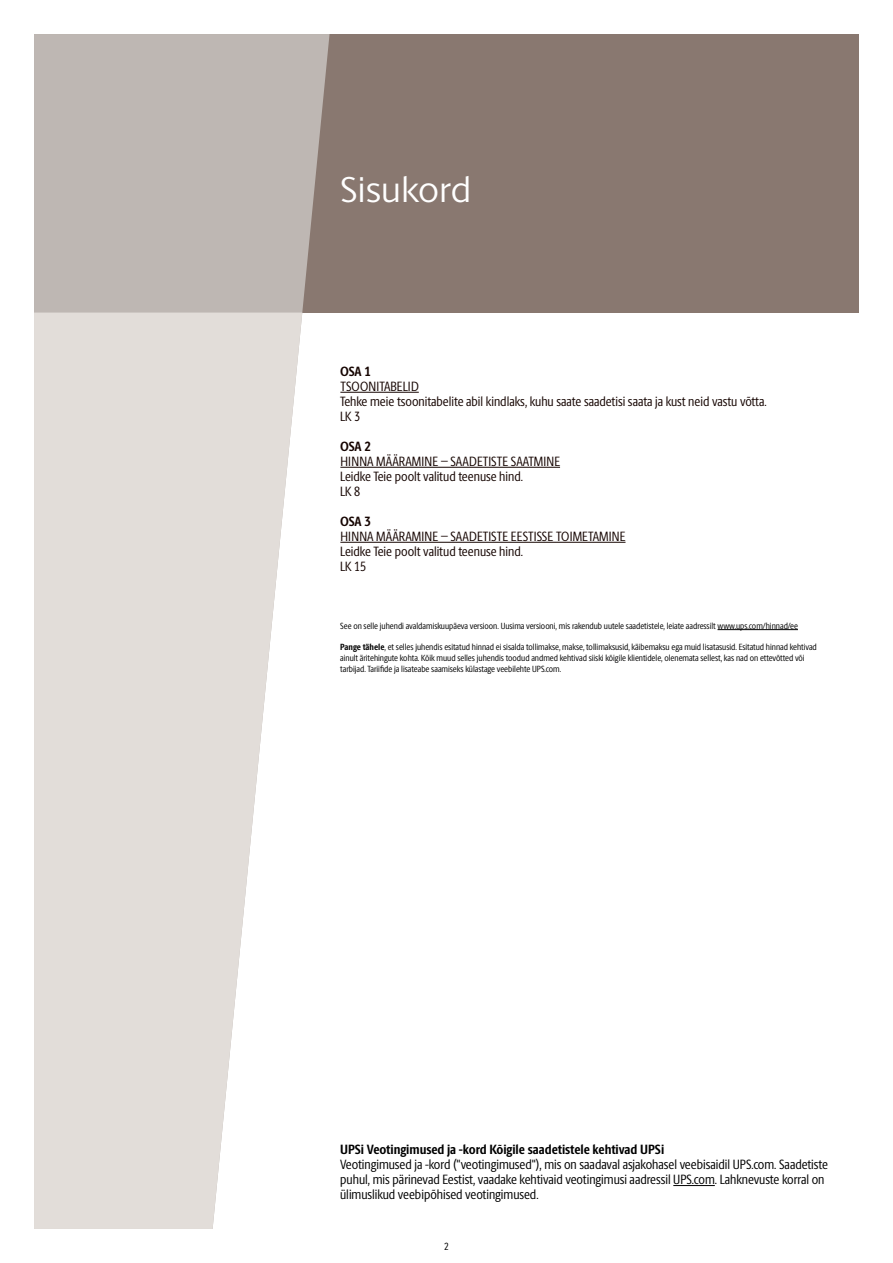
<style>
.page{position:relative;width:893px;height:1263px;background:#fff}
.page>*{position:absolute;margin:0;border:0;box-sizing:border-box;transform-origin:0 0}
.t1{font:36px "UPS Berlingske Sans";letter-spacing:-.01em;color:#fff}
.t2{font:13.5px/15px "UPS Berlingske Sans Cn";color:#150400}
.t3{font:13.5px/15px "UPS Berlingske Sans Cn";color:#000}
.t4{font:700 13.5px "UPS Berlingske Sans Cn";color:#000}
.t5{font:700 13.5px "UPS Berlingske Sans Cn";letter-spacing:-.015em;color:#150400}
.t6{font:10.5px "UPS Berlingske Sans Cn";color:#000}
.t7{font:9px/10.8px "UPS Berlingske Sans Cn";color:#000}
.s1{font-weight:700}
</style>
<div class="page">
<div style="left:34px;top:34px;width:825px;height:279px;background:#897870"></div>
<div style="left:34px;top:34px;width:296px;height:281px;background:#beb7b3"></div>
<svg style="left:34px;top:313px;width:268px;height:916px;fill:#e2ddd9"></svg>
<hr style="left:340px;top:392px;width:79px;height:1px;background:#150400">
<hr style="left:340px;top:467px;width:220px;height:1px;background:#150400">
<hr style="left:340px;top:542px;width:285px;height:1px;background:#150400">
<hr style="left:717px;top:629px;width:81px;height:1px;background:#000">
<hr style="left:673px;top:1185px;width:42px;height:1px;background:#000">
<h1 class="t1" style="left:340px;top:164px;width:133px">Sisukord</h1>
<h2 class="t5" style="left:340px;top:361px;width:32px">OSA 1</h2>
<h2 class="t2" style="left:340px;top:378px;width:428px">TSOONITABELID<br>Tehke meie tsoonitabelite abil kindlaks, kuhu saate saadetisi saata ja kust neid vastu võtta.<br>LK 3</h2>
<h2 class="t5" style="left:340px;top:436px;width:32px">OSA 2</h2>
<h2 class="t2" style="left:340px;top:453px;width:221px">HINNA MÄÄRAMINE – SAADETISTE SAATMINE<br>Leidke Teie poolt valitud teenuse hind.<br>LK 8</h2>
<h2 class="t5" style="left:340px;top:511px;width:32px">OSA 3</h2>
<h2 class="t2" style="left:340px;top:528px;width:287px">HINNA MÄÄRAMINE – SAADETISTE EESTISSE TOIMETAMINE<br>Leidke Teie poolt valitud teenuse hind.<br>LK 15</h2>
<p class="t7" style="left:340px;top:620px;width:459px">See on selle juhendi avaldamiskuupäeva versioon. Uusima versiooni, mis rakendub uutele saadetistele, leiate aadressilt www.ups.com/hinnad/ee</p>
<p class="t7" style="left:340px;top:642px;width:478px"><span class="s1">Pange tähele</span>, et selles juhendis esitatud hinnad ei sisalda tollimakse, makse, tollimaksusid, käibemaksu ega muid lisatasusid. Esitatud hinnad kehtivad ainult äritehingute kohta. Kõik muud selles juhendis toodud andmed kehtivad siiski kõigile klientidele, olenemata sellest, kas nad on ettevõtted või tarbijad. Tariifide ja lisateabe saamiseks külastage veebilehte UPS.com.</p>
<h2 class="t4" style="left:340px;top:1139px;width:326px">UPSi Veotingimused ja -kord Kõigile saadetistele kehtivad UPSi</h2>
<p class="t3" style="left:340px;top:1157px;width:489px">Veotingimused ja -kord ("veotingimused"), mis on saadaval asjakohasel veebisaidil UPS.com. Saadetiste puhul, mis pärinevad Eestist, vaadake kehtivaid veotingimusi aadressil UPS.com. Lahknevuste korral on ülimuslikud veebipõhised veotingimused.</p>
<p class="t6" style="left:444px;top:1239px;width:6px">2</p>
</div>
